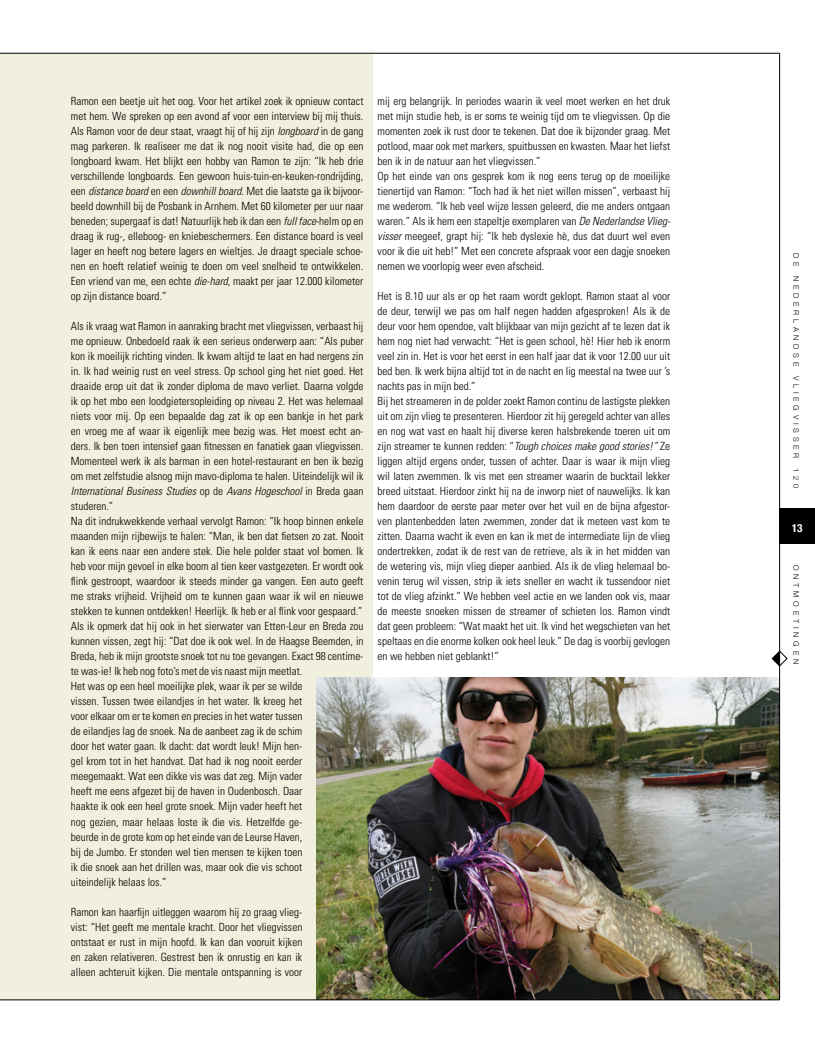
<style>
.page{position:relative;width:815px;height:1053px;background:#fff}
.page>*{position:absolute;margin:0;border:0;box-sizing:border-box;transform-origin:0 0}
.broodtekst{font:300 condensed 11.25px/15px "Univers";color:#000;text-align:justify}
.t1{font:700 condensed 11.25px "Helvetica Neue";color:#fff}
.t2{font:300 7.5px "Helvetica Neue";letter-spacing:.5em;color:#000}
.s1{font-style:italic}
</style>
<div class="page">
<div style="left:0;top:53px;width:372px;height:946px;background:#f1f0de"></div>
<hr style="left:0;top:53px;width:780px;height:1px;background:#000">
<div style="left:780px;top:508px;width:35px;height:36px;background:#000"></div>
<img style="left:317px;top:677px;width:462px;height:322px">
<svg style="left:771px;top:649px;width:17px;height:18px"></svg>
<hr style="left:779px;top:53px;width:1px;height:946px;background:#000">
<hr style="left:0;top:999px;width:780px;height:1px;background:#000">
<p class="broodtekst" style="left:71px;top:93px;width:294px">Ramon een beetje uit het oog. Voor het artikel zoek ik opnieuw contact met hem. We spreken op een avond af voor een interview bij mij thuis.<br>Als Ramon voor de deur staat, vraagt hij of hij zijn <span class="s1">longboard</span> in de gang mag parkeren. Ik realiseer me dat ik nog nooit visite had, die op een longboard kwam. Het blijkt een hobby van Ramon te zijn: “Ik heb drie verschillende longboards. Een gewoon huis-tuin-en-keuken-rondrijding, een <span class="s1">distance board</span> en een <span class="s1">downhill board</span>. Met die laatste ga ik bijvoor&shy;beeld downhill bij de Posbank in Arnhem. Met 60 kilometer per uur naar beneden; supergaaf is dat! Natuurlijk heb ik dan een <span class="s1">full face</span>-helm op en draag ik rug-, elleboog- en kniebeschermers. Een distance board is veel lager en heeft nog betere lagers en wieltjes. Je draagt speciale schoe&shy;nen en hoeft relatief weinig te doen om veel snelheid te ontwikkelen.<br>Een vriend van me, een echte <span class="s1">die-hard</span>, maakt per jaar 12.000 kilometer op zijn distance board.”</p>
<p class="broodtekst" style="left:71px;top:318px;width:294px">Als ik vraag wat Ramon in aanraking bracht met vliegvissen, verbaast hij me opnieuw. Onbedoeld raak ik een serieus onderwerp aan: “Als puber kon ik moeilijk richting vinden. Ik kwam altijd te laat en had nergens zin in. Ik had weinig rust en veel stress. Op school ging het niet goed. Het draaide erop uit dat ik zonder diploma de mavo verliet. Daarna volgde ik op het mbo een loodgietersopleiding op niveau 2. Het was helemaal niets voor mij. Op een bepaalde dag zat ik op een bankje in het park en vroeg me af waar ik eigenlijk mee bezig was. Het moest echt an&shy;ders. Ik ben toen intensief gaan fitnessen en fanatiek gaan vliegvissen.<br>Momenteel werk ik als barman in een hotel-restaurant en ben ik bezig om met zelfstudie alsnog mijn mavo-diploma te halen. Uiteindelijk wil ik <span class="s1">International Business Studies</span> op de <span class="s1">Avans Hogeschool</span> in Breda gaan studeren.”</p>
<p class="broodtekst" style="left:71px;top:513px;width:294px">Na dit indrukwekkende verhaal vervolgt Ramon: “Ik hoop binnen enkele maanden mijn rijbewijs te halen: “Man, ik ben dat fietsen zo zat. Nooit kan ik eens naar een andere stek. Die hele polder staat vol bomen. Ik heb voor mijn gevoel in elke boom al tien keer vastgezeten. Er wordt ook flink gestroopt, waardoor ik steeds minder ga vangen. Een auto geeft me straks vrijheid. Vrijheid om te kunnen gaan waar ik wil en nieuwe stekken te kunnen ontdekken! Heerlijk. Ik heb er al flink voor gespaard.”</p>
<p class="broodtekst" style="left:71px;top:618px;width:294px;text-align:left">Als ik opmerk dat hij ook in het sierwater van Etten-Leur en Breda zou kunnen vissen, zegt hij: “Dat doe ik ook wel. In de Haagse Beemden, in Breda, heb ik mijn grootste snoek tot nu toe gevangen. Exact 98 centime&shy;te was-ie! Ik heb nog foto’s met de vis naast mijn meetlat.<br>Het was op een heel moeilijke plek, waar ik per se wilde<br>vissen. Tussen twee eilandjes in het water. Ik kreeg het<br>voor elkaar om er te komen en precies in het water tussen<br>de eilandjes lag de snoek. Na de aanbeet zag ik de schim<br>door het water gaan. Ik dacht: dat wordt leuk! Mijn hen-<br>gel krom tot in het handvat. Dat had ik nog nooit eerder<br>meegemaakt. Wat een dikke vis was dat zeg. Mijn vader<br>heeft me eens afgezet bij de haven in Oudenbosch. Daar<br>haakte ik ook een heel grote snoek. Mijn vader heeft het<br>nog gezien, maar helaas loste ik die vis. Hetzelfde ge-<br>beurde in de grote kom op het einde van de Leurse Haven,<br>bij de Jumbo. Er stonden wel tien mensen te kijken toen<br>ik die snoek aan het drillen was, maar ook die vis schoot<br>uiteindelijk helaas los.”</p>
<p class="broodtekst" style="left:71px;top:903px;width:233px">Ramon kan haarfijn uitleggen waarom hij zo graag vlieg&shy;vist: “Het geeft me mentale kracht. Door het vliegvissen ontstaat er rust in mijn hoofd. Ik kan dan vooruit kijken en zaken relativeren. Gestrest ben ik onrustig en kan ik alleen achteruit kijken. Die mentale ontspanning is voor</p>
<p class="broodtekst" style="left:378px;top:93px;width:294px">mij erg belangrijk. In periodes waarin ik veel moet werken en het druk met mijn studie heb, is er soms te weinig tijd om te vliegvissen. Op die momenten zoek ik rust door te tekenen. Dat doe ik bijzonder graag. Met potlood, maar ook met markers, spuitbussen en kwasten. Maar het liefst ben ik in de natuur aan het vliegvissen.”</p>
<p class="broodtekst" style="left:378px;top:168px;width:294px">Op het einde van ons gesprek kom ik nog eens terug op de moeilijke tienertijd van Ramon: “Toch had ik het niet willen missen”, verbaast hij me wederom. “Ik heb veel wijze lessen geleerd, die me anders ontgaan waren.” Als ik hem een stapeltje exemplaren van <span class="s1">De Nederlandse Vlieg&shy;visser</span> meegeef, grapt hij: “Ik heb dyslexie hè, dus dat duurt wel even voor ik die uit heb!” Met een concrete afspraak voor een dagje snoeken nemen we voorlopig weer even afscheid.</p>
<p class="broodtekst" style="left:378px;top:288px;width:294px">Het is 8.10 uur als er op het raam wordt geklopt. Ramon staat al voor de deur, terwijl we pas om half negen hadden afgesproken! Als ik de deur voor hem opendoe, valt blijkbaar van mijn gezicht af te lezen dat ik hem nog niet had verwacht: “Het is geen school, hè! Hier heb ik enorm veel zin in. Het is voor het eerst in een half jaar dat ik voor 12.00 uur uit bed ben. Ik werk bijna altijd tot in de nacht en lig meestal na twee uur ’s nachts pas in mijn bed.”</p>
<p class="broodtekst" style="left:378px;top:393px;width:294px">Bij het streameren in de polder zoekt Ramon continu de lastigste plekken uit om zijn vlieg te presenteren. Hierdoor zit hij geregeld achter van alles en nog wat vast en haalt hij diverse keren halsbrekende toeren uit om zijn streamer te kunnen redden: “<span class="s1">Tough choices make good stories!”</span> Ze liggen altijd ergens onder, tussen of achter. Daar is waar ik mijn vlieg wil laten zwemmen. Ik vis met een streamer waarin de bucktail lekker breed uitstaat. Hierdoor zinkt hij na de inworp niet of nauwelijks. Ik kan hem daardoor de eerste paar meter over het vuil en de bijna afgestor&shy;ven plantenbedden laten zwemmen, zonder dat ik meteen vast kom te zitten. Daarna wacht ik even en kan ik met de intermediate lijn de vlieg ondertrekken, zodat ik de rest van de retrieve, als ik in het midden van de wetering vis, mijn vlieg dieper aanbied. Als ik de vlieg helemaal bo&shy;venin terug wil vissen, strip ik iets sneller en wacht ik tussendoor niet tot de vlieg afzinkt.” We hebben veel actie en we landen ook vis, maar de meeste snoeken missen de streamer of schieten los. Ramon vindt dat geen probleem: “Wat maakt het uit. Ik vind het wegschieten van het speltaas en die enorme kolken ook heel leuk.” De dag is voorbij gevlogen en we hebben niet geblankt!”</p>
<p class="t2" style="left:802px;top:253px;width:15px;rotate:90deg">D E</p>
<p class="t2" style="left:802px;top:276px;width:92px;rotate:90deg">NEDERLANDSE</p>
<p class="t2" style="left:802px;top:376px;width:84px;rotate:90deg">VLIEGVISSER</p>
<p class="t2" style="left:802px;top:468px;width:22px;rotate:90deg">120</p>
<p class="t1" style="left:792px;top:518px;width:12px">13</p>
<p class="t2" style="left:802px;top:565px;width:100px;rotate:90deg">ONTMOETINGEN</p>
</div>
